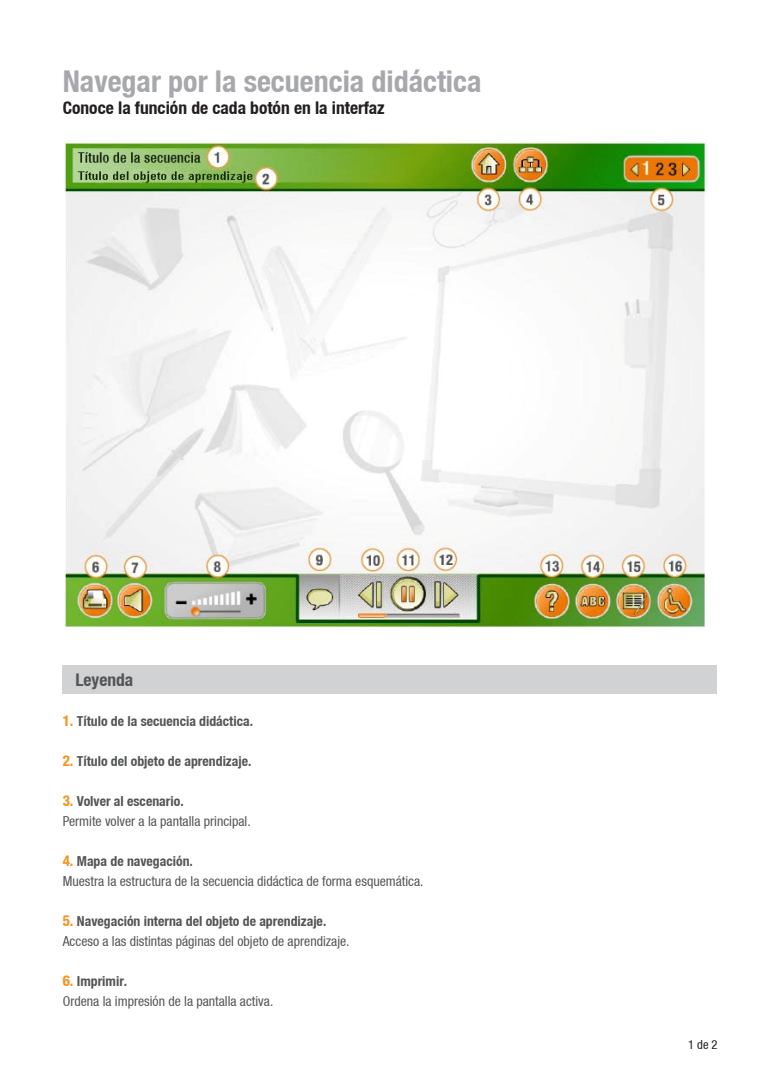
<style>
.page{position:relative;width:780px;height:1088px;background:#fff}
.page>*{position:absolute;margin:0;border:0;box-sizing:border-box;transform-origin:0 0}
.t1{font:700 condensed 30px "Helvetica Neue LT";color:#a7a8ac}
.t2{font:700 condensed 17.5px "Helvetica Neue LT";color:#231f20}
.t3{font:700 condensed 17.5px "Helvetica Neue LT";color:#545557}
.t4{font:condensed 13.75px/20px "Helvetica Neue LT";color:#545557}
.t5{font:700 condensed 13.75px "Helvetica Neue LT";color:#545557}
.t6{font:condensed 12.5px "Helvetica Neue LT";color:#231f20}
.s1{font-size:15px;color:#f7931d}
.s2{font-weight:700;font-size:15px;color:#f7931d}
.s3{font-weight:700}
</style>
<div class="page">
<div style="left:63px;top:665px;width:654px;height:29px;background:#d1d2d4"></div>
<img style="left:64px;top:141px;width:643px;height:487px">
<h1 class="t1" style="left:63px;top:63px;width:420px">Navegar por la secuencia didáctica</h1>
<p class="t2" style="left:63px;top:97px;width:323px">Conoce la función de cada botón en la interfaz</p>
<p class="t3" style="left:75px;top:669px;width:59px">Leyenda</p>
<p class="t5" style="left:63px;top:713px;width:192px"><span class="s1">1.</span> Título de la secuencia didáctica.</p>
<p class="t5" style="left:63px;top:753px;width:190px"><span class="s1">2.</span> Título del objeto de aprendizaje.</p>
<p class="t4" style="left:63px;top:791px;width:189px"><span class="s2">3.</span> <span class="s3">Volver al escenario.<br></span>Permite volver a la pantalla principal.</p>
<p class="t4" style="left:63px;top:851px;width:362px"><span class="s2">4.</span> <span class="s3">Mapa de navegación.<br></span>Muestra la estructura de la secuencia didáctica de forma esquemática.</p>
<p class="t4" style="left:63px;top:911px;width:288px"><span class="s2">5.</span> <span class="s3">Navegación interna del objeto de aprendizaje.<br></span>Acceso a las distintas páginas del objeto de aprendizaje.</p>
<p class="t4" style="left:63px;top:971px;width:212px"><span class="s2">6.</span> <span class="s3">Imprimir.<br></span>Ordena la impresión de la pantalla activa.</p>
<p class="t6" style="left:688px;top:1038px;width:31px">1 de 2</p>
</div>
